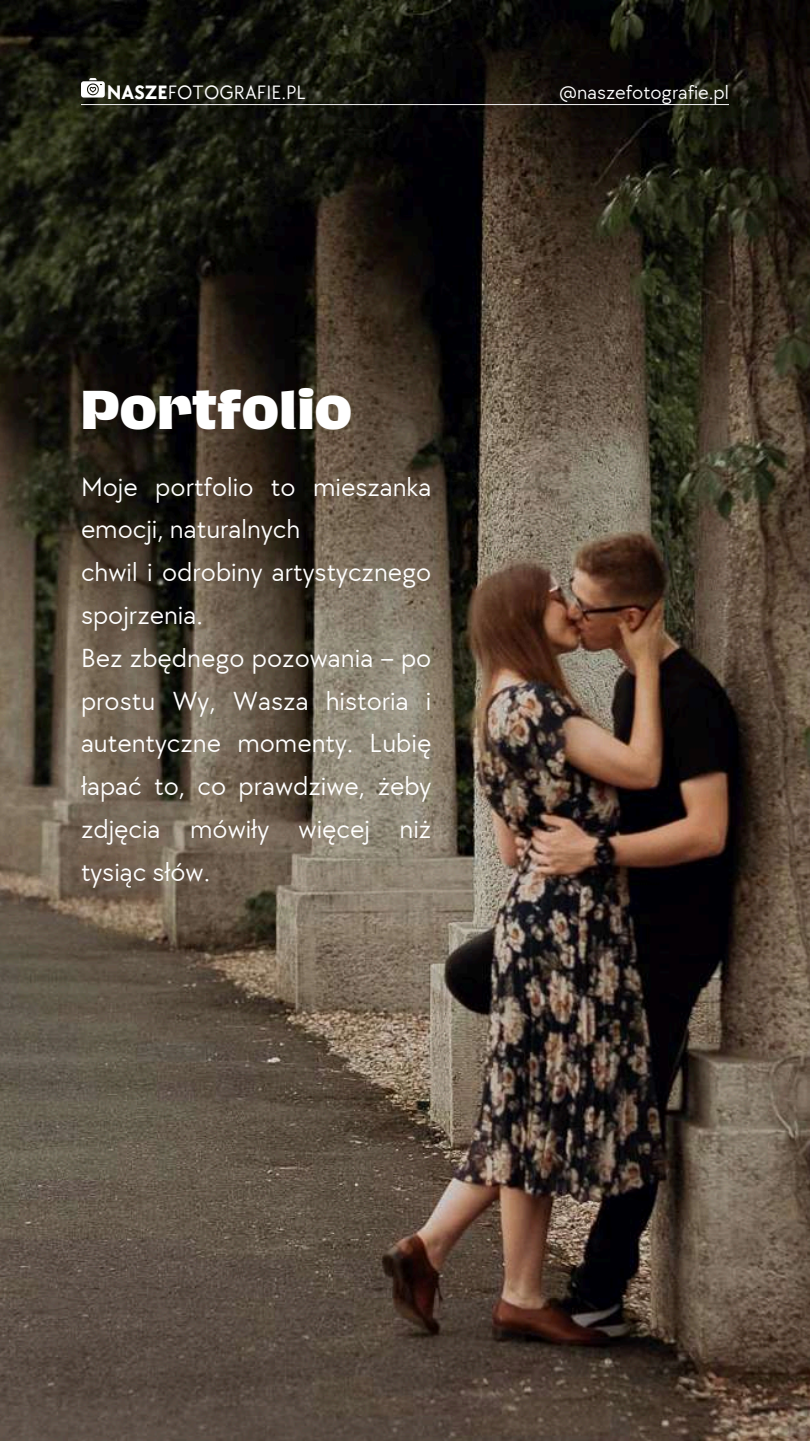
<style>
.page{position:relative;width:810px;height:1441px;background:#fff}
.page>*{position:absolute;margin:0;border:0;box-sizing:border-box;transform-origin:0 0}
.t1{font:800 50px "Hagrid";color:#fff}
.t2{font:27px/42.8px "TT Chocolates";color:#fff}
.t3{font:20px "TT Chocolates";color:#fff}
.s1{font-weight:700}
</style>
<div class="page">
<img style="left:0;top:0;width:810px;height:1440px">
<svg style="left:81px;top:78px;width:24px;height:19px"></svg>
<hr style="left:81px;top:104px;width:648px;height:1px;background:#f1f0f1">
<p class="t3" style="left:107px;top:81px;width:201px"><span class="s1">NASZE</span>FOTOGRAFIE.PL</p>
<p class="t3" style="left:559px;top:81px;width:172px">@naszefotografie.pl</p>
<h1 class="t1" style="left:81px;top:385px;width:272px">Portfolio</h1>
<p class="t2" style="left:81px;top:466px;width:352px">Moje portfolio to mieszanka emocji, naturalnych<br>chwil i odrobiny artystycznego spojrzenia.<br>Bez zbędnego pozowania – po prostu Wy, Wasza historia i autentyczne momenty. Lubię łapać to, co prawdziwe, żeby zdjęcia mówiły więcej niż tysiąc słów.</p>
</div>
